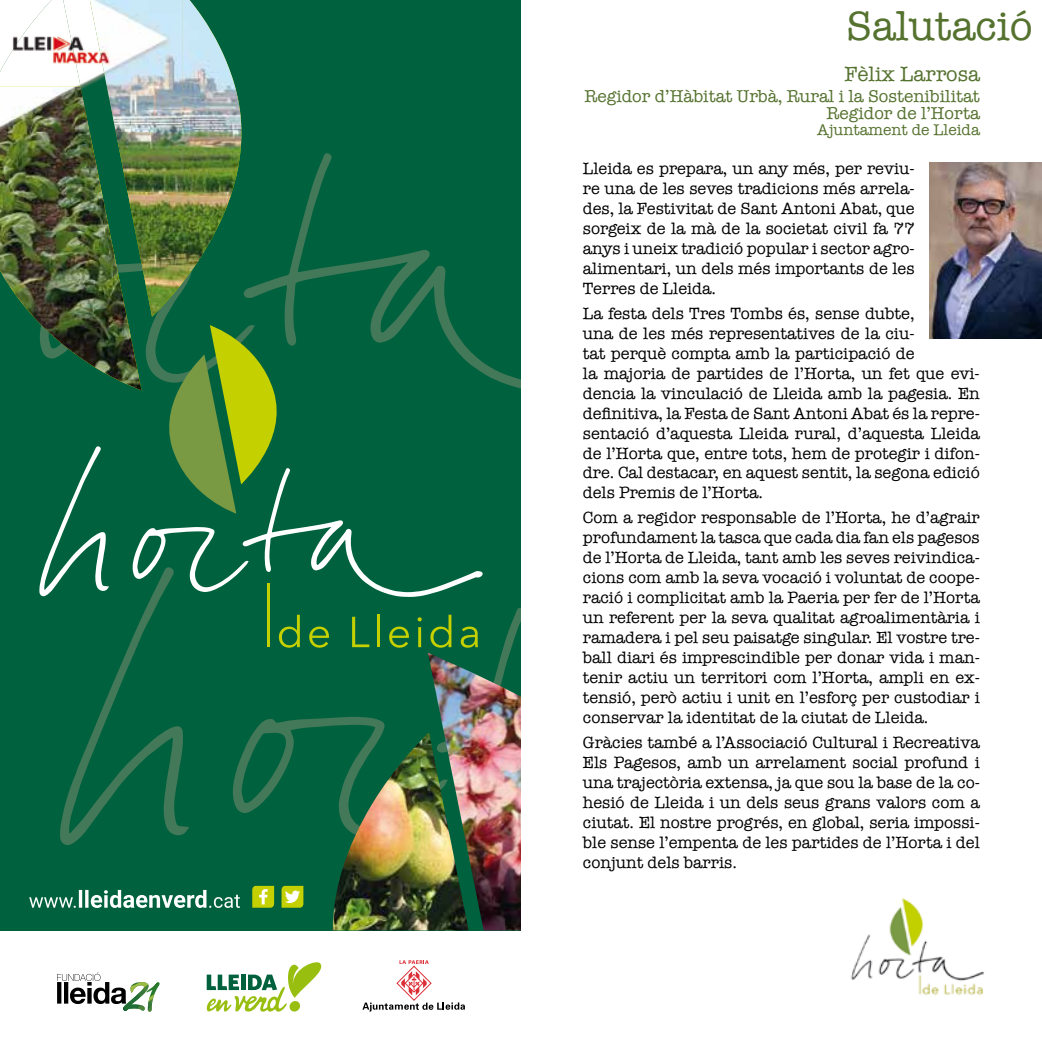
<style>
.page{position:relative;width:1042px;height:1042px;background:#fff}
.page>*{position:absolute;margin:0;border:0;box-sizing:border-box;transform-origin:0 0}
.t1{font:42px "American Typewriter";color:#55722f}
.t2{font:21px "American Typewriter";color:#55722f}
.t3{font:17.5px/17.5px "American Typewriter";color:#55722f;text-align:right}
.t4{font:16.62px/19.9px "American Typewriter";color:#000;text-align:justify}
.t5{font:15.75px "American Typewriter";color:#55722f}
</style>
<div class="page">
<img style="left:929px;top:162px;width:113px;height:176px">
<img style="left:850px;top:898px;width:134px;height:97px">
<div style="left:0;top:0;width:521px;height:930px;background:#00613e"></div>
<img style="left:333px;top:845px;width:95px;height:85px">
<img style="left:428px;top:845px;width:93px;height:85px">
<img style="left:182px;top:0;width:54px;height:87px">
<img style="left:0;top:87px;width:521px;height:758px">
<img style="left:81px;top:0;width:9px;height:87px">
<img style="left:0;top:0;width:81px;height:87px">
<img style="left:0;top:87px;width:90px;height:45px">
<img style="left:90px;top:0;width:92px;height:132px">
<svg style="left:206px;top:962px;width:116px;height:50px"></svg>
<svg style="left:362px;top:960px;width:103px;height:51px"></svg>
<svg style="left:57px;top:972px;width:103px;height:40px"></svg>
<svg style="left:252px;top:886px;width:22px;height:22px"></svg>
<svg style="left:281px;top:886px;width:22px;height:22px"></svg>
<svg style="left:29px;top:890px;width:211px;height:18px"></svg>
<h1 class="t1" style="left:846px;top:-6px;width:188px">Salutació</h1>
<p class="t2" style="left:844px;top:57px;width:137px">Fèlix Larrosa</p>
<p class="t3" style="left:584px;top:86px;width:397px">Regidor d’Hàbitat Urbà, Rural i la Sostenibilitat<br>Regidor de l’Horta</p>
<p class="t5" style="left:817px;top:117px;width:164px">Ajuntament de Lleida</p>
<p class="t4" style="left:583px;top:158px;width:333px">Lleida es prepara, un any més, per reviu&shy;re una de les seves tradicions més arrela&shy;des, la Festivitat de Sant Antoni Abat, que sorgeix de la mà de la societat civil fa 77 anys i uneix tradició popular i sector agro&shy;alimentari, un dels més importants de les Terres de Lleida.</p>
<p class="t4" style="left:583px;top:303px;width:398px;text-align:left">La festa dels Tres Tombs és, sense dubte,<br>una de les més representatives de la ciu-<br>tat perquè compta amb la participació de<br>la majoria de partides de l’Horta, un fet que evi&shy;dencia la vinculació de Lleida amb la pagesia. En definitiva, la Festa de Sant Antoni Abat és la repre&shy;sentació d’aquesta Lleida rural, d’aquesta Lleida de l’Horta que, entre tots, hem de protegir i difon&shy;dre. Cal destacar, en aquest sentit, la segona edició dels Premis de l’Horta.</p>
<p class="t4" style="left:583px;top:507px;width:398px">Com a regidor responsable de l’Horta, he d’agrair profundament la tasca que cada dia fan els pagesos de l’Horta de Lleida, tant amb les seves reivindica&shy;cions com amb la seva vocació i voluntat de coope&shy;ració i complicitat amb la Paeria per fer de l’Horta un referent per la seva qualitat agroalimentària i ramadera i pel seu paisatge singular. El vostre tre&shy;ball diari és imprescindible per donar vida i man&shy;tenir actiu un territori com l’Horta, ampli en ex&shy;tensió, però actiu i unit en l’esforç per custodiar i conservar la identitat de la ciutat de Lleida.</p>
<p class="t4" style="left:583px;top:732px;width:398px">Gràcies també a l’Associació Cultural i Recreativa Els Pagesos, amb un arrelament social profund i una trajectòria extensa, ja que sou la base de la co&shy;hesió de Lleida i un dels seus grans valors com a ciutat. El nostre progrés, en global, seria impossi&shy;ble sense l’empenta de les partides de l’Horta i del conjunt dels barris.</p>
</div>
